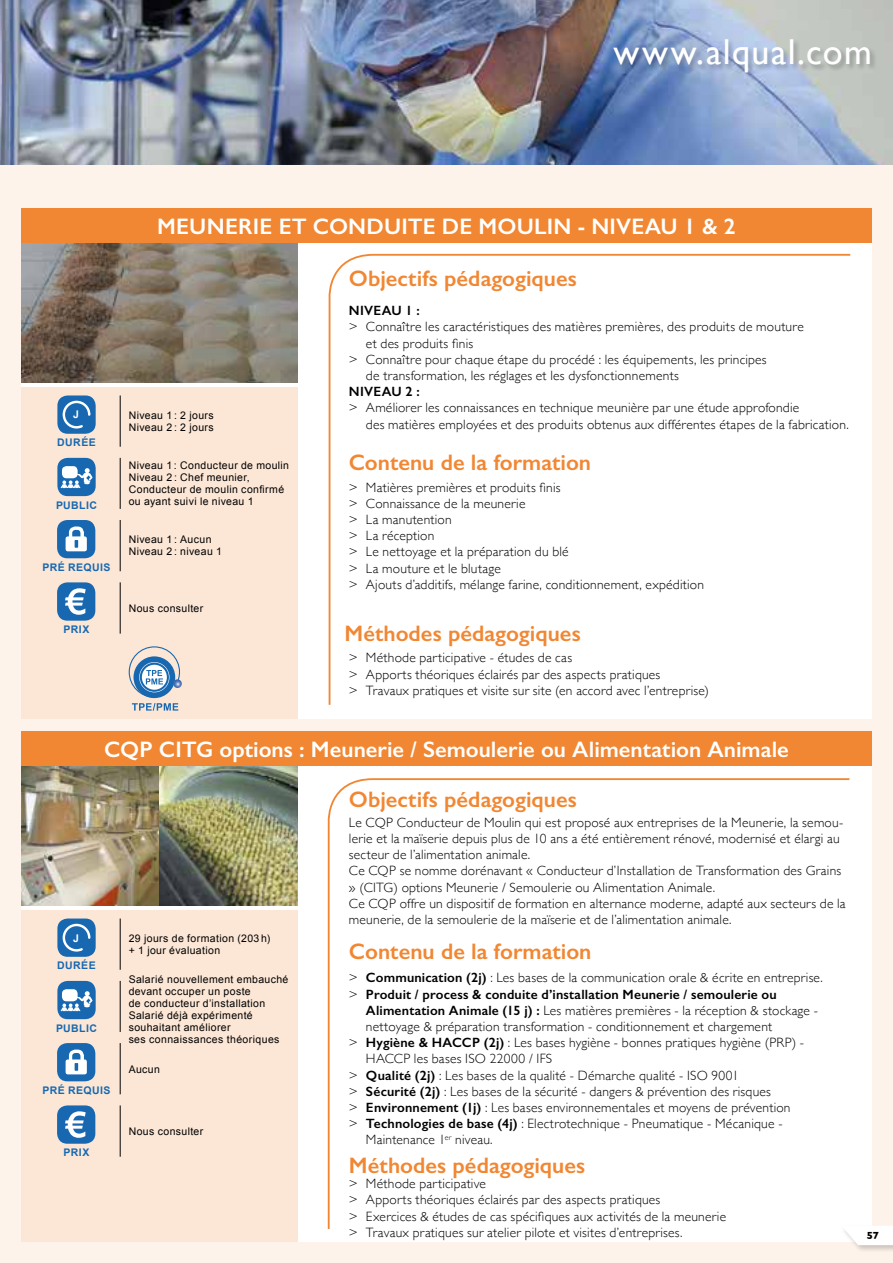
<style>
.page{position:relative;width:893px;height:1263px;background:#fdf3ea}
.page>*{position:absolute;margin:0;border:0;box-sizing:border-box;transform-origin:0 0}
.t1{font:36px "Gill Sans";letter-spacing:.04em;color:#fff}
.t2{font:600 22.5px "Gill Sans";color:#f18732}
.t3{font:600 22.5px "Gill Sans";letter-spacing:.005em;color:#fff}
.t4{font:300 13.5px/16.2px "Gill Sans";letter-spacing:.015em;color:#000}
.t5{font:600 13.5px/16.2px "Gill Sans";letter-spacing:.015em;color:#000}
.t6{font:10.5px/12px "Arial";letter-spacing:.035em;color:#000}
.t7{font:700 10.5px "Arial";letter-spacing:.04em;color:#1768b1}
.t8{font:700 10.5px "Arial";color:#fff}
.t9{font:700 10.5px "Gill Sans";color:#000}
.s1{font-weight:300}
.s2{font-weight:600}
</style>
<div class="page">
<img style="left:0;top:0;width:893px;height:165px">
<div style="left:612px;top:38px;width:265px;height:42px;background:#000;opacity:.25"></div>
<div style="left:21px;top:208px;width:851px;height:511px;background:#fff"></div>
<div style="left:21px;top:731px;width:851px;height:511px;background:#fff"></div>
<div style="left:21px;top:387px;width:277px;height:332px;background:#fce7d6"></div>
<div style="left:21px;top:910px;width:277px;height:332px;background:#fce7d6"></div>
<img style="left:21px;top:242px;width:277px;height:141px">
<img style="left:21px;top:765px;width:277px;height:141px">
<svg style="left:327px;top:778px;width:523px;height:451px"></svg>
<svg style="left:328px;top:253px;width:523px;height:452px"></svg>
<div style="left:57px;top:458px;width:39px;height:38px;background:#1768b1;border-radius:10px"></div>
<div style="left:62px;top:466px;width:16px;height:12px;background:#fff;border-radius:4px"></div>
<svg style="left:61px;top:468px;width:32px;height:20px"></svg>
<hr style="left:120px;top:458px;width:1px;height:51px;background:#000">
<div style="left:57px;top:981px;width:39px;height:38px;background:#1768b1;border-radius:10px"></div>
<div style="left:62px;top:989px;width:16px;height:12px;background:#fff;border-radius:4px"></div>
<svg style="left:61px;top:991px;width:32px;height:20px"></svg>
<hr style="left:120px;top:981px;width:1px;height:51px;background:#000">
<div style="left:57px;top:582px;width:38px;height:39px;background:#1768b1;border-radius:10px"></div>
<svg style="left:65px;top:588px;width:21px;height:27px"></svg>
<hr style="left:120px;top:582px;width:1px;height:52px;background:#000">
<div style="left:57px;top:1105px;width:38px;height:39px;background:#1768b1;border-radius:10px"></div>
<svg style="left:65px;top:1111px;width:21px;height:27px"></svg>
<hr style="left:120px;top:1105px;width:1px;height:52px;background:#000">
<div style="left:57px;top:395px;width:39px;height:39px;background:#1768b1;border-radius:10px"></div>
<svg style="left:62px;top:400px;width:29px;height:29px"></svg>
<hr style="left:120px;top:395px;width:1px;height:52px;background:#000">
<div style="left:57px;top:918px;width:39px;height:39px;background:#1768b1;border-radius:10px"></div>
<svg style="left:62px;top:923px;width:29px;height:29px"></svg>
<hr style="left:120px;top:918px;width:1px;height:52px;background:#000">
<div style="left:21px;top:731px;width:851px;height:34px;background:#f18732"></div>
<div style="left:21px;top:208px;width:851px;height:34px;background:#f18732"></div>
<div style="left:57px;top:520px;width:38px;height:38px;background:#1768b1;border-radius:10px"></div>
<hr style="left:120px;top:520px;width:1px;height:51px;background:#000">
<svg style="left:66px;top:526px;width:21px;height:25px"></svg>
<div style="left:57px;top:1043px;width:38px;height:38px;background:#1768b1;border-radius:10px"></div>
<hr style="left:120px;top:1043px;width:1px;height:51px;background:#000">
<svg style="left:66px;top:1049px;width:21px;height:25px"></svg>
<svg style="left:128px;top:646px;width:54px;height:65px"></svg>
<div style="left:840px;top:1224px;width:53px;height:29px;background:#000;opacity:.2"></div>
<svg style="left:841px;top:1225px;width:52px;height:20px"></svg>
<h1 class="t1" style="left:614px;top:31px;width:260px">www.alqual.com</h1>
<h2 class="t3" style="left:157px;top:212px;width:580px">MEUNERIE ET CONDUITE DE MOULIN - NIVEAU 1 &amp; 2</h2>
<p class="t8" style="left:73px;top:408px;width:7px">J</p>
<p class="t6" style="left:129px;top:409px;width:87px">Niveau 1 : 2 jours<br>Niveau 2 : 2 jours</p>
<p class="t7" style="left:57px;top:435px;width:40px">DURÉE</p>
<p class="t7" style="left:56px;top:498px;width:43px">PUBLIC</p>
<p class="t7" style="left:43px;top:560px;width:70px">PRÉ REQUIS</p>
<p class="t7" style="left:64px;top:623px;width:27px">PRIX</p>
<p class="t6" style="left:129px;top:460px;width:162px">Niveau 1 : Conducteur de moulin<br>Niveau 2 : Chef meunier,<br>Conducteur de moulin confirmé ou ayant suivi le niveau 1</p>
<p class="t6" style="left:129px;top:534px;width:95px">Niveau 1 : Aucun<br>Niveau 2 : niveau 1</p>
<p class="t6" style="left:129px;top:602px;width:76px">Nous consulter</p>
<h2 class="t2" style="left:349px;top:264px;width:229px">Objectifs pédagogiques</h2>
<p class="t5" style="left:349px;top:302px;width:72px">NIVEAU 1 :</p>
<p class="t4" style="left:349px;top:318px;width:456px">&gt; Connaître les caractéristiques des matières premières, des produits de mouture</p>
<p class="t4" style="left:366px;top:334px;width:109px">et des produits finis</p>
<p class="t4" style="left:349px;top:351px;width:419px">&gt; Connaître pour chaque étape du procédé : les équipements, les principes</p>
<p class="t4" style="left:366px;top:367px;width:314px">de transformation, les réglages et les dysfonctionnements</p>
<p class="t5" style="left:349px;top:383px;width:72px">NIVEAU 2 :</p>
<p class="t4" style="left:366px;top:399px;width:484px;text-indent:-17px">&gt; Améliorer les connaissances en technique meunière par une étude approfondie<br>des matières employées et des produits obtenus aux différentes étapes de la fabrication.</p>
<h2 class="t2" style="left:349px;top:448px;width:244px">Contenu de la formation</h2>
<p class="t4" style="left:349px;top:478px;width:357px">&gt; Matières premières et produits finis<br>&gt; Connaissance de la meunerie<br>&gt; La manutention<br>&gt; La réception<br>&gt; Le nettoyage et la préparation du blé<br>&gt; La mouture et le blutage<br>&gt; Ajouts d’additifs, mélange farine, conditionnement, expédition</p>
<h2 class="t2" style="left:344px;top:619px;width:238px">Méthodes pédagogiques</h2>
<p class="t4" style="left:349px;top:649px;width:362px">&gt; Méthode participative - études de cas<br>&gt; Apports théoriques éclairés par des aspects pratiques<br>&gt; Travaux pratiques et visite sur site (en accord avec l’entreprise)</p>
<h2 class="t3" style="left:104px;top:735px;width:686px">CQP CITG options : Meunerie / Semoulerie ou Alimentation Animale</h2>
<p class="t8" style="left:73px;top:931px;width:7px">J</p>
<p class="t6" style="left:129px;top:932px;width:143px">29 jours de formation (203 h) + 1 jour évaluation</p>
<p class="t7" style="left:57px;top:958px;width:40px">DURÉE</p>
<p class="t7" style="left:56px;top:1021px;width:43px">PUBLIC</p>
<p class="t7" style="left:43px;top:1083px;width:70px">PRÉ REQUIS</p>
<p class="t7" style="left:64px;top:1146px;width:27px">PRIX</p>
<p class="t6" style="left:129px;top:973px;width:161px">Salarié nouvellement embauché devant occuper un poste<br>de conducteur d’installation<br>Salarié déjà expérimenté souhaitant améliorer<br>ses connaissances théoriques</p>
<p class="t6" style="left:129px;top:1063px;width:33px">Aucun</p>
<p class="t6" style="left:129px;top:1125px;width:76px">Nous consulter</p>
<h2 class="t2" style="left:349px;top:786px;width:229px">Objectifs pédagogiques</h2>
<p class="t4" style="left:349px;top:814px;width:498px">Le CQP Conducteur de Moulin qui est proposé aux entreprises de la Meunerie, la semou&shy;lerie et la maïserie depuis plus de 10 ans a été entièrement rénové, modernisé et élargi au secteur de l’alimentation animale.<br>Ce CQP se nomme dorénavant « Conducteur d’Installation de Transformation des Grains » (CITG) options Meunerie / Semoulerie ou Alimentation Animale.<br>Ce CQP offre un dispositif de formation en alternance moderne, adapté aux secteurs de la meunerie, de la semoulerie de la maïserie et de l’alimentation animale.</p>
<h2 class="t2" style="left:349px;top:938px;width:244px">Contenu de la formation</h2>
<p class="t5" style="left:349px;top:969px;width:475px"><span class="s1">&gt;</span> Communication (2j) <span class="s1">: Les bases de la communication orale &amp; écrite en entreprise. &gt;</span> Produit / process &amp; conduite d’installation Meunerie / semoulerie ou</p>
<p class="t4" style="left:366px;top:1001px;width:453px"><span class="s2">Alimentation Animale (15 j) :</span> Les matières premières - la réception &amp; stockage -</p>
<p class="t4" style="left:366px;top:1018px;width:408px">nettoyage &amp; préparation transformation - conditionnement et chargement</p>
<p class="t4" style="left:349px;top:1034px;width:457px">&gt; <span class="s2">Hygiène &amp; HACCP (2j)</span> : Les bases hygiène - bonnes pratiques hygiène (PRP) -</p>
<p class="t4" style="left:366px;top:1050px;width:188px">HACCP les bases ISO 22000 / IFS</p>
<p class="t4" style="left:349px;top:1066px;width:392px">&gt; <span class="s2">Qualité (2j)</span> : Les bases de la qualité - Démarche qualité - ISO 9001</p>
<p class="t4" style="left:349px;top:1082px;width:423px">&gt; <span class="s2">Sécurité (2j)</span> : Les bases de la sécurité - dangers &amp; prévention des risques</p>
<p class="t4" style="left:349px;top:1099px;width:443px">&gt; <span class="s2">Environnement (1j)</span> : Les bases environnementales et moyens de prévention</p>
<p class="t4" style="left:349px;top:1115px;width:435px">&gt; <span class="s2">Technologies de base (4j)</span> : Electrotechnique - Pneumatique - Mécanique -</p>
<p class="t4" style="left:366px;top:1131px;width:128px">Maintenance 1<sup>er</sup> niveau.</p>
<h2 class="t2" style="left:349px;top:1151px;width:238px">Méthodes pédagogiques</h2>
<p class="t4" style="left:349px;top:1175px;width:379px">&gt; Méthode participative<br>&gt; Apports théoriques éclairés par des aspects pratiques<br>&gt; Exercices &amp; études de cas spécifiques aux activités de la meunerie &gt; Travaux pratiques sur atelier pilote et visites d’entreprises.</p>
<p class="t9" style="left:867px;top:1227px;width:14px">57</p>
</div>
